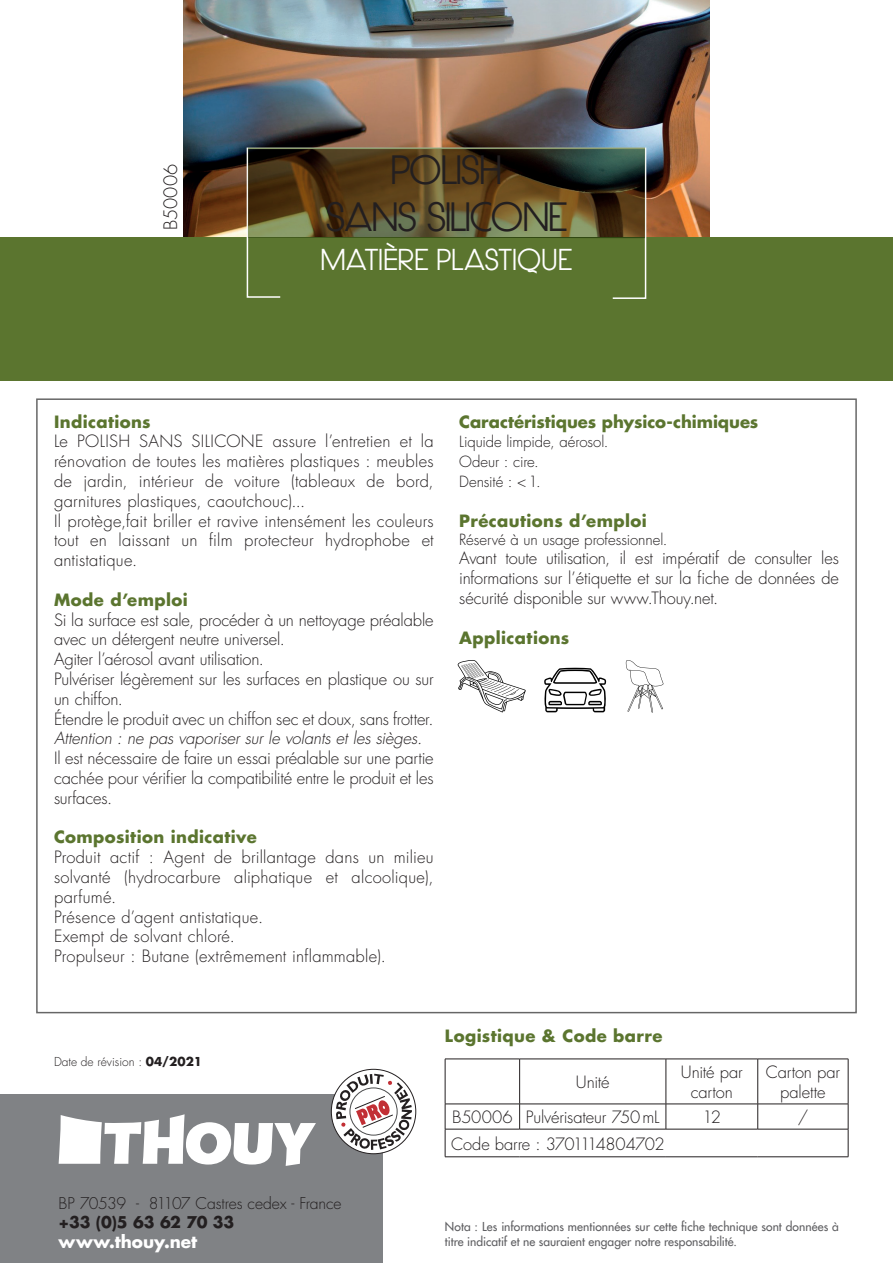
<style>
.page{position:relative;width:893px;height:1263px;background:#fff}
.page>*{position:absolute;margin:0;border:0;box-sizing:border-box;transform-origin:0 0}
.t1{font:700 39px "Hasteristico";color:#231f20}
.t2{font:700 28.8px "Hasteristico";letter-spacing:.04em;color:#fff}
.t3{font:300 18px "Futura LT";letter-spacing:-.005em;color:#231f20}
.t4{font:700 16.8px "Futura LT";color:#fff}
.t5{font:300 16.5px/19.8px "Futura LT";letter-spacing:-.005em;color:#231f20;text-align:justify}
.t6{font:700 16.5px "Futura LT";letter-spacing:.025em;color:#5b752f}
.t7{font:300 16.5px "Futura LT";letter-spacing:.015em;color:#231f20}
.t8{font:300 16.5px "Futura LT";letter-spacing:.02em;color:#231f20}
.t9{font:700 16.5px "Futura LT";letter-spacing:-.005em;color:#5b752f}
.t10{font:300 16.5px "Futura LT";letter-spacing:-.03em;color:#231f20}
.t11{font:300 15.75px "Futura LT";letter-spacing:-.015em;color:#231f20}
.t12{font:700 15.75px "Futura LT";letter-spacing:-.01em;color:#231f20}
.nouv_texte_courant{font:300 15px "Futura LT";letter-spacing:-.005em;color:#231f20}
.précausion_d_emploi{font:12px/14.4px "Futura LT";letter-spacing:.005em;color:#5f5f62}
.t13{font:300 12px "Futura LT";color:#231f20}
.s1{font-style:italic}
.s2{font-weight:700}
</style>
<div class="page">
<img style="left:183px;top:0;width:527px;height:237px">
<div style="left:0;top:1095px;width:382px;height:168px;background:#808285"></div>
<svg style="left:331px;top:1069px;width:85px;height:85px"></svg>
<svg style="left:336px;top:1074px;width:76px;height:76px"></svg>
<svg style="left:59px;top:1114px;width:257px;height:52px"></svg>
<hr style="left:445px;top:1059px;width:75px;height:1px;background:#231f20">
<hr style="left:445px;top:1059px;width:1px;height:45px;background:#231f20">
<hr style="left:520px;top:1059px;width:146px;height:1px;background:#231f20">
<hr style="left:519px;top:1059px;width:1px;height:45px;background:#231f20">
<hr style="left:666px;top:1059px;width:92px;height:1px;background:#231f20">
<hr style="left:666px;top:1059px;width:1px;height:45px;background:#231f20">
<hr style="left:758px;top:1059px;width:90px;height:1px;background:#231f20">
<hr style="left:757px;top:1059px;width:1px;height:45px;background:#231f20">
<hr style="left:848px;top:1059px;width:1px;height:45px;background:#231f20">
<hr style="left:445px;top:1104px;width:75px;height:1px;background:#231f20">
<hr style="left:520px;top:1104px;width:146px;height:1px;background:#231f20">
<svg style="left:519px;top:1104px;width:1px;height:25px"></svg>
<hr style="left:666px;top:1104px;width:92px;height:1px;background:#231f20">
<svg style="left:666px;top:1104px;width:1px;height:25px"></svg>
<hr style="left:758px;top:1104px;width:90px;height:1px;background:#231f20">
<svg style="left:757px;top:1104px;width:1px;height:25px"></svg>
<hr style="left:445px;top:1129px;width:75px;height:1px;background:#231f20">
<svg style="left:445px;top:1104px;width:1px;height:52px"></svg>
<hr style="left:520px;top:1129px;width:146px;height:1px;background:#231f20">
<hr style="left:666px;top:1129px;width:92px;height:1px;background:#231f20">
<hr style="left:758px;top:1129px;width:90px;height:1px;background:#231f20">
<svg style="left:848px;top:1104px;width:1px;height:52px"></svg>
<hr style="left:445px;top:1156px;width:75px;height:1px;background:#231f20">
<hr style="left:520px;top:1156px;width:146px;height:1px;background:#231f20">
<hr style="left:666px;top:1156px;width:92px;height:1px;background:#231f20">
<hr style="left:758px;top:1156px;width:90px;height:1px;background:#231f20">
<div style="left:0;top:237px;width:893px;height:144px;background:#5b752f"></div>
<svg style="left:246px;top:147px;width:401px;height:152px"></svg>
<svg style="left:248px;top:148px;width:397px;height:90px;background:#534725"></svg>
<svg style="left:544px;top:668px;width:62px;height:44px"></svg>
<svg style="left:457px;top:660px;width:69px;height:52px"></svg>
<svg style="left:626px;top:660px;width:38px;height:52px"></svg>
<p class="t3" style="left:160px;top:230px;width:67px;rotate:-90deg">B50006</p>
<p class="t1" style="left:391px;top:147px;width:112px">POLISH</p>
<p class="t1" style="left:326px;top:194px;width:242px">SANS SILICONE</p>
<p class="t2" style="left:321px;top:243px;width:252px">MATIÈRE PLASTIQUE</p>
<p class="t6" style="left:54px;top:410px;width:98px">Indications</p>
<p class="t5" style="left:54px;top:432px;width:381px">Le POLISH SANS SILICONE assure l’entretien et la rénovation de toutes les matières plastiques : meubles de jardin, intérieur de voiture (tableaux de bord, garnitures plastiques, caoutchouc)...</p>
<p class="t5" style="left:54px;top:511px;width:381px">Il protège,fait briller et ravive intensément les couleurs tout en laissant un film protecteur hydrophobe et antistatique.</p>
<p class="t6" style="left:54px;top:589px;width:135px">Mode d’emploi</p>
<p class="t5" style="left:54px;top:610px;width:381px">Si la surface est sale, procéder à un nettoyage préalable avec un détergent neutre universel.</p>
<p class="t5" style="left:54px;top:650px;width:212px">Agiter l’aérosol avant utilisation.</p>
<p class="t5" style="left:54px;top:670px;width:381px">Pulvériser légèrement sur les surfaces en plastique ou sur un chiffon.</p>
<p class="t5" style="left:54px;top:709px;width:381px">Étendre le produit avec un chiffon sec et doux, sans frotter.<br><span class="s1">Attention : ne pas vaporiser sur le volants et les sièges.</span></p>
<p class="t5" style="left:54px;top:749px;width:381px">Il est nécessaire de faire un essai préalable sur une partie cachée pour vérifier la compatibilité entre le produit et les surfaces.</p>
<p class="t6" style="left:54px;top:826px;width:204px">Composition indicative</p>
<p class="t5" style="left:54px;top:848px;width:381px">Produit actif : Agent de brillantage dans un milieu solvanté (hydrocarbure aliphatique et alcoolique), parfumé.</p>
<p class="t7" style="left:54px;top:907px;width:211px">Présence d’agent antistatique.</p>
<p class="t7" style="left:54px;top:926px;width:182px">Exempt de solvant chloré.</p>
<p class="t8" style="left:54px;top:946px;width:333px">Propulseur : Butane (extrêmement inflammable).</p>
<p class="t9" style="left:459px;top:410px;width:301px">Caractéristiques physico-chimiques</p>
<p class="nouv_texte_courant" style="left:459px;top:433px;width:151px">Liquide limpide, aérosol.</p>
<p class="nouv_texte_courant" style="left:459px;top:453px;width:81px">Odeur : cire.</p>
<p class="nouv_texte_courant" style="left:459px;top:472px;width:83px">Densité : &lt;1.</p>
<p class="t6" style="left:459px;top:509px;width:189px">Précautions d’emploi</p>
<p class="nouv_texte_courant" style="left:459px;top:530px;width:210px">Réservé à un usage professionnel.</p>
<p class="t5" style="left:459px;top:549px;width:381px">Avant toute utilisation, il est impératif de consulter les informations sur l’étiquette et sur la fiche de données de sécurité disponible sur www.Thouy.net.</p>
<p class="t6" style="left:459px;top:626px;width:112px">Applications</p>
<p class="t13" style="left:54px;top:1054px;width:150px">Date de révision : <span class="s2">04/2021</span></p>
<p class="t11" style="left:59px;top:1193px;width:285px">BP 70539 - 81107 Castres cedex - France</p>
<p class="t12" style="left:59px;top:1211px;width:177px">+33 (0)5 63 62 70 33</p>
<p class="t4" style="left:59px;top:1230px;width:140px">www.thouy.net</p>
<p class="t12" style="left:59px;top:1211px;width:130px">05 63 62 70 23</p>
<p class="t6" style="left:445px;top:1025px;width:219px">Logistique &amp; Code barre</p>
<p class="t5" style="left:576px;top:1072px;width:35px">Unité</p>
<p class="t5" style="left:681px;top:1063px;width:63px;text-align:center">Unité par carton</p>
<p class="t5" style="left:766px;top:1063px;width:76px;text-align:center">Carton par palette</p>
<p class="t5" style="left:452px;top:1108px;width:62px">B50006</p>
<p class="t5" style="left:526px;top:1108px;width:135px">Pulvérisateur 750mL</p>
<p class="t5" style="left:703px;top:1108px;width:20px">12</p>
<p class="t5" style="left:798px;top:1108px;width:12px">/</p>
<p class="t10" style="left:451px;top:1133px;width:215px">Code barre : 3701114804702</p>
<p class="précausion_d_emploi" style="left:445px;top:1219px;width:396px">Nota : Les informations mentionnées sur cette fiche technique sont données à titre indicatif et ne sauraient engager notre responsabilité.</p>
</div>
